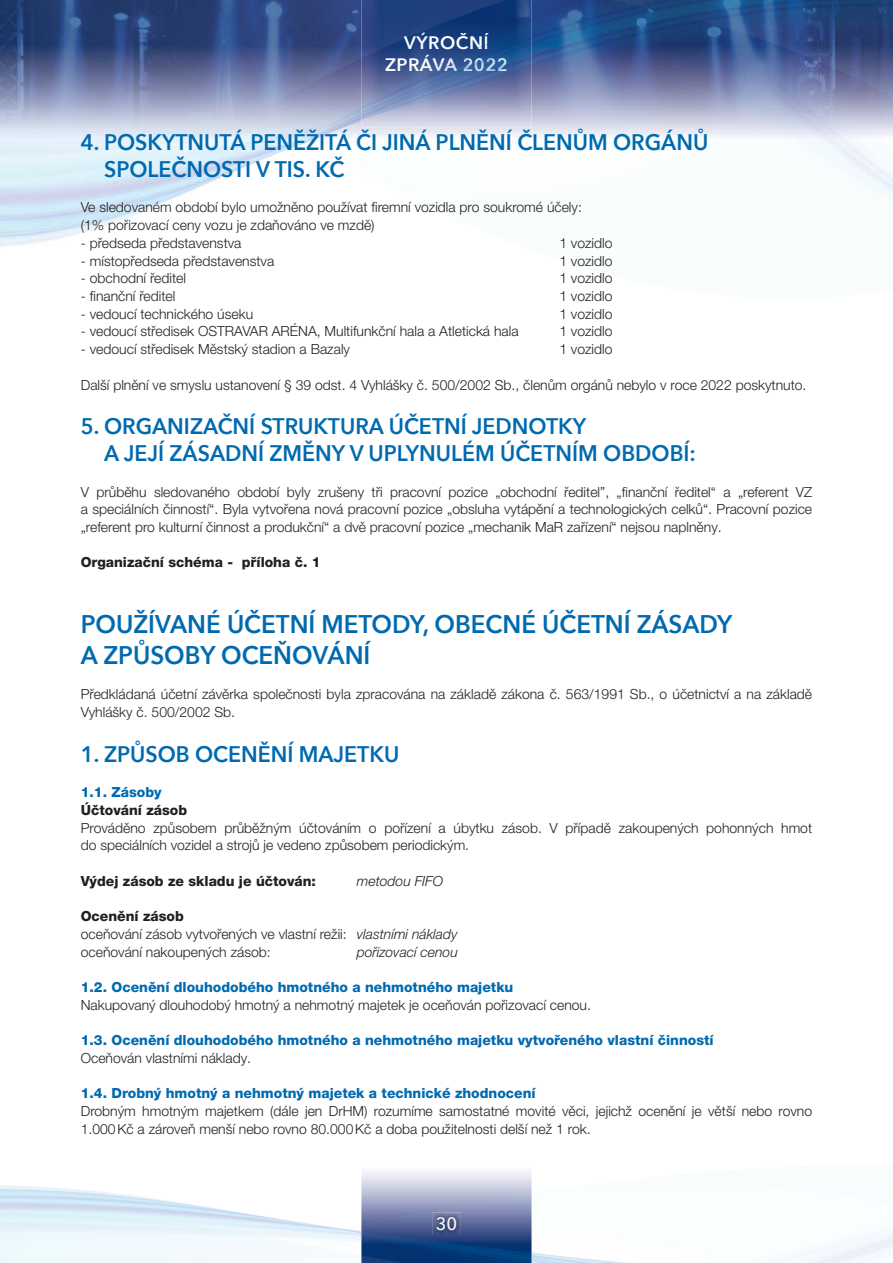
<style>
.page{position:relative;width:893px;height:1263px;background:#fff}
.page>*{position:absolute;margin:0;border:0;box-sizing:border-box;transform-origin:0 0}
.t1{font:600 25.5px/30.6px "Avenir Next";color:#006ab0;scale:.95 1}
.t2{font:600 22.5px/27px "Avenir Next";color:#006ab0;scale:.95 1}
.t3{font:600 18px/21.6px "Avenir Next";letter-spacing:.03em;color:#f8fcff;text-align:center}
.t4{font:500 18px "Avenir Next";color:#fcfdfd}
.t5{font:300 13.95px/17.7px "Helvetica Neue LT Pro";color:#231f20}
.t6{font:800 13.95px "Helvetica Neue LT Pro";color:#006ab0}
.t7{font:800 13.95px "Helvetica Neue LT Pro";color:#231f20}
.t8{font:italic 300 13.95px "Helvetica Neue LT Pro";color:#231f20}
.s1{color:#fff}
.s2{color:#fbfeff}
.s3{color:#f9fcfd}
.s4{color:#fdfefd}
.s5{color:#fcfdfd}
.s6{color:#f6fbfd}
.s7{color:#e4eaf7}
.s8{color:#d7effc}
.s9{color:#c9e4f7}
.s10{font-weight:800}
.s11{font-style:italic}
</style>
<div class="page">
<img style="left:0;top:145px;width:298px;height:102px">
<img style="left:0;top:0;width:413px;height:145px">
<img style="left:520px;top:0;width:373px;height:145px">
<img style="left:361px;top:0;width:170px;height:128px">
<img style="left:404px;top:33px;width:85px;height:17px">
<img style="left:386px;top:55px;width:121px;height:16px">
<img style="left:531px;top:1189px;width:362px;height:74px">
<img style="left:361px;top:1171px;width:170px;height:92px">
<img style="left:432px;top:1212px;width:29px;height:23px">
<img style="left:436px;top:1217px;width:20px;height:13px">
<p class="t3" style="left:385px;top:33px;width:124px">VÝ<span class="s1">RO</span><span class="s2">ČN</span><span class="s3">Í<br></span><span class="s4">ZP</span><span class="s5">RÁ</span><span class="s6">VA</span> <span class="s7">2</span><span class="s8">02</span><span class="s9">2</span></p>
<h2 class="t2" style="left:104px;top:129px;width:637px;text-indent:-23px">4. POSKYTNUTÁ PENĚŽITÁ ČI JINÁ PLNĚNÍ ČLENŮM ORGÁNŮ<br>SPOLEČNOSTI V TIS. KČ</h2>
<p class="t5" style="left:81px;top:200px;width:503px">Ve sledovaném období bylo umožněno používat firemní vozidla pro soukromé účely: (1% pořizovací ceny vozu je zdaňováno ve mzdě)</p>
<p class="t5" style="left:81px;top:236px;width:162px">- předseda představenstva</p>
<p class="t5" style="left:559px;top:236px;width:55px">1 vozidlo</p>
<p class="t5" style="left:81px;top:253px;width:195px">- místopředseda představenstva</p>
<p class="t5" style="left:559px;top:253px;width:55px">1 vozidlo</p>
<p class="t5" style="left:81px;top:271px;width:107px">- obchodní ředitel</p>
<p class="t5" style="left:559px;top:271px;width:55px">1 vozidlo</p>
<p class="t5" style="left:81px;top:289px;width:96px">- finanční ředitel</p>
<p class="t5" style="left:559px;top:289px;width:55px">1 vozidlo</p>
<p class="t5" style="left:81px;top:307px;width:174px">- vedoucí technického úseku</p>
<p class="t5" style="left:559px;top:307px;width:55px">1 vozidlo</p>
<p class="t5" style="left:81px;top:324px;width:439px">- vedoucí středisek OSTRAVAR ARÉNA, Multifunkční hala a Atletická hala</p>
<p class="t5" style="left:559px;top:324px;width:55px">1 vozidlo</p>
<p class="t5" style="left:81px;top:342px;width:271px">- vedoucí středisek Městský stadion a Bazaly</p>
<p class="t5" style="left:559px;top:342px;width:55px">1 vozidlo</p>
<p class="t5" style="left:81px;top:377px;width:727px">Další plnění ve smyslu ustanovení § 39 odst. 4 Vyhlášky č. 500/2002 Sb., členům orgánů nebylo v roce 2022 poskytnuto.</p>
<h2 class="t2" style="left:104px;top:414px;width:624px;text-indent:-23px">5. ORGANIZAČNÍ STRUKTURA ÚČETNÍ JEDNOTKY<br>A JEJÍ ZÁSADNÍ ZMĚNY V UPLYNULÉM ÚČETNÍM OBDOBÍ:</h2>
<p class="t5" style="left:81px;top:484px;width:733px;text-align:justify">V průběhu sledovaného období byly zrušeny tři pracovní pozice „obchodní ředitel”, „finanční ředitel“ a „referent VZ a speciálních činností“. Byla vytvořena nová pracovní pozice „obsluha vytápění a technologických celků“. Pracovní pozice „referent pro kulturní činnost a produkční“ a dvě pracovní pozice „mechanik MaR zařízení“ nejsou naplněny.</p>
<p class="t7" style="left:81px;top:557px;width:241px">Organizační schéma - příloha č. 1</p>
<h1 class="t1" style="left:81px;top:610px;width:687px">POUŽÍVANÉ ÚČETNÍ METODY, OBECNÉ ÚČETNÍ ZÁSADY<br>A ZPŮSOBY OCEŇOVÁNÍ</h1>
<p class="t5" style="left:81px;top:687px;width:733px">Předkládaná účetní závěrka společnosti byla zpracována na základě zákona č. 563/1991 Sb., o účetnictví a na základě<br>Vyhlášky č. 500/2002 Sb.</p>
<h2 class="t2" style="left:81px;top:741px;width:337px">1. ZPŮSOB OCENĚNÍ MAJETKU</h2>
<p class="t6" style="left:81px;top:787px;width:82px">1.1. Zásoby</p>
<p class="t7" style="left:81px;top:805px;width:108px">Účtování zásob</p>
<p class="t5" style="left:81px;top:820px;width:733px">Prováděno způsobem průběžným účtováním o pořízení a úbytku zásob. V případě zakoupených pohonných hmot do speciálních vozidel a strojů je vedeno způsobem periodickým.</p>
<p class="t7" style="left:81px;top:876px;width:237px">Výdej zásob ze skladu je účtován:</p>
<p class="t8" style="left:357px;top:876px;width:88px">metodou FIFO</p>
<p class="t5" style="left:81px;top:909px;width:378px"><span class="s10">Ocenění zásob<br></span>oceňování zásob vytvořených ve vlastní režii: <span class="s11">vlastními náklady </span>oceňování nakoupených zásob:</p>
<p class="t8" style="left:357px;top:947px;width:103px">pořizovací cenou</p>
<p class="t6" style="left:81px;top:982px;width:434px">1.2. Ocenění dlouhodobého hmotného a nehmotného majetku</p>
<p class="t5" style="left:81px;top:997px;width:512px">Nakupovaný dlouhodobý hmotný a nehmotný majetek je oceňován pořizovací cenou.</p>
<p class="t6" style="left:81px;top:1035px;width:634px">1.3. Ocenění dlouhodobého hmotného a nehmotného majetku vytvořeného vlastní činností</p>
<p class="t5" style="left:81px;top:1051px;width:172px">Oceňován vlastními náklady.</p>
<p class="t6" style="left:81px;top:1088px;width:456px">1.4. Drobný hmotný a nehmotný majetek a technické zhodnocení</p>
<p class="t5" style="left:81px;top:1104px;width:733px">Drobným hmotným majetkem (dále jen DrHM) rozumíme samostatné movité věci, jejichž ocenění je větší nebo rovno<br>1.000 Kč a zároveň menší nebo rovno 80.000 Kč a doba použitelnosti delší než 1 rok.</p>
<p class="t4" style="left:436px;top:1212px;width:23px">30</p>
</div>
